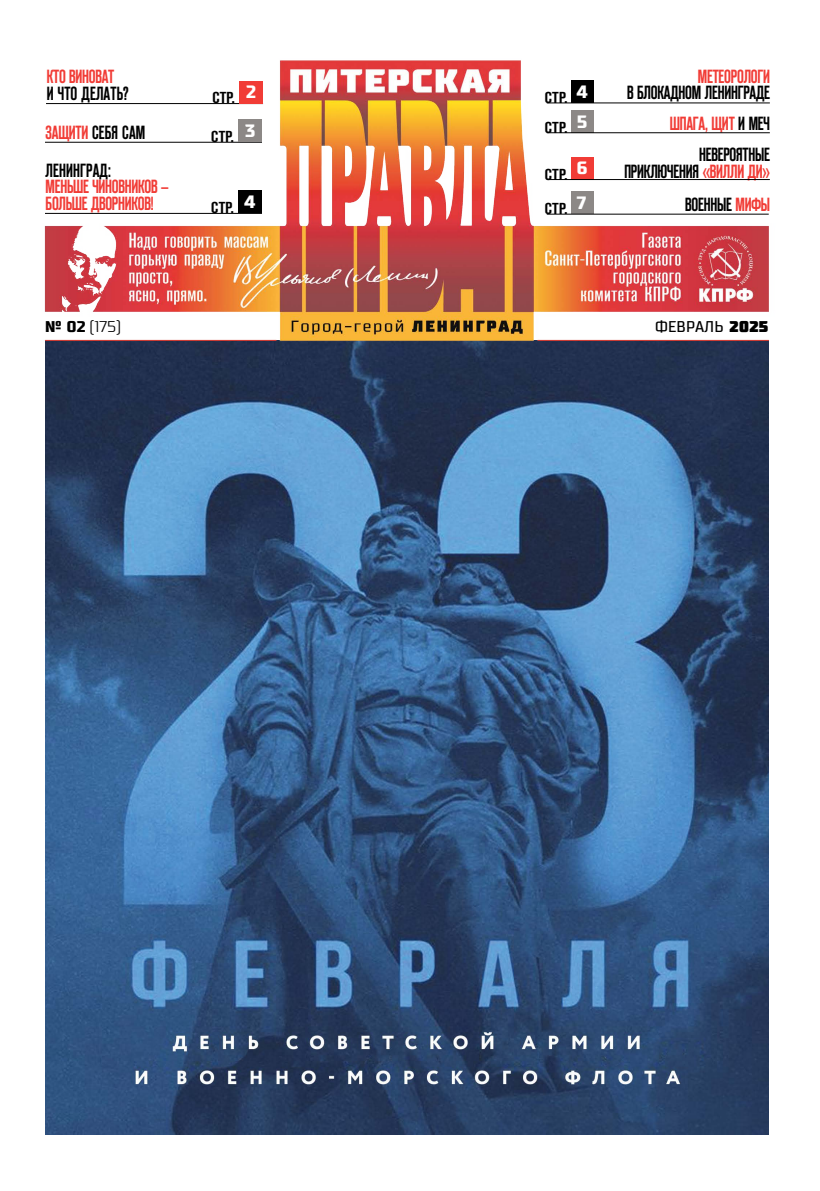
<style>
.page{position:relative;width:820px;height:1191px;background:#fff}
.page>*{position:absolute;margin:0;border:0;box-sizing:border-box;transform-origin:0 0}
.t1{font:19px/16.6px "Reforma Grotesk Demi";letter-spacing:-.01em;color:#000;text-align:right;scale:.87 1}
.t2{font:19px/16.6px "Reforma Grotesk Demi";letter-spacing:-.015em;color:#f13c36;scale:.87 1}
.t3{font:19px "Reforma Grotesk Demi";letter-spacing:.01em;color:#000;scale:.87 1}
.t4{font:15.9px "Reforma Grotesk Demi";letter-spacing:.01em;color:#000;scale:1.13 1}
.t5{font:15.6px "Supermolot";letter-spacing:.01em;color:#000;scale:.9 1}
.t6{font:300 15.6px "Supermolot";color:#000}
.s1{color:#f13c36}
.s2{color:#000}
.s3{font-weight:700}
.s4{font-weight:900}
</style>
<div class="page">
<img style="left:45px;top:343px;width:723px;height:791px">
<img style="left:44px;top:60px;width:726px;height:283px">
<hr style="left:45px;top:340px;width:231px;height:1px;background:#d43a31">
<hr style="left:537px;top:340px;width:231px;height:1px;background:#d43a31">
<div style="left:571px;top:191px;width:22px;height:23px;background:#8c8886"></div>
<hr style="left:546px;top:214px;width:222px;height:1px;background:#000">
<div style="left:571px;top:157px;width:22px;height:22px;background:#f13c36"></div>
<hr style="left:546px;top:179px;width:223px;height:1px;background:#000">
<div style="left:571px;top:110px;width:22px;height:23px;background:#8c8886"></div>
<hr style="left:546px;top:132px;width:223px;height:1px;background:#000">
<hr style="left:45px;top:213px;width:217px;height:1px;background:#000">
<div style="left:239px;top:190px;width:23px;height:23px;background:#000"></div>
<hr style="left:45px;top:142px;width:217px;height:1px;background:#000">
<div style="left:239px;top:119px;width:23px;height:23px;background:#8c8886"></div>
<hr style="left:46px;top:103px;width:217px;height:1px;background:#000">
<div style="left:240px;top:81px;width:23px;height:22px;background:#f13c36"></div>
<div style="left:571px;top:80px;width:22px;height:23px;background:#000"></div>
<hr style="left:546px;top:103px;width:223px;height:1px;background:#000">
<p class="t2" style="left:47px;top:69px;width:79px">КТО ВИНОВАТ</p>
<p class="t3" style="left:47px;top:82px;width:96px">И ЧТО ДЕЛАТЬ?</p>
<p class="t4" style="left:544px;top:88px;width:40px">СТР. <sup>4</sup></p>
<p class="t4" style="left:212px;top:88px;width:40px">СТР. <sup>2</sup></p>
<p class="t2" style="left:697px;top:68px;width:84px">МЕТЕОРОЛОГИ</p>
<p class="t1" style="left:626px;top:85px;width:166px">В БЛОКАДНОМ ЛЕНИНГРАДЕ</p>
<p class="t1" style="left:46px;top:124px;width:116px"><span class="s1">ЗАЩИТИ</span> СЕБЯ САМ</p>
<p class="t4" style="left:211px;top:127px;width:41px">СТР. <sup>3</sup></p>
<p class="t3" style="left:46px;top:159px;width:76px">ЛЕНИНГРАД:</p>
<p class="t2" style="left:46px;top:179px;width:143px">МЕНЬШЕ ЧИНОВНИКОВ –<br>БОЛЬШЕ ДВОРНИКОВ!</p>
<p class="t4" style="left:211px;top:198px;width:41px">СТР. <sup>4</sup></p>
<p class="t4" style="left:544px;top:118px;width:39px">СТР. <sup>5</sup></p>
<p class="t2" style="left:669px;top:116px;width:117px">ШПАГА, ЩИТ <span class="s2">И МЕЧ</span></p>
<p class="t4" style="left:544px;top:165px;width:39px">СТР. <sup>6</sup></p>
<p class="t1" style="left:624px;top:147px;width:169px">НЕВЕРОЯТНЫЕ<br>ПРИКЛЮЧЕНИЯ <span class="s1">«ВИЛЛИ ДИ»</span></p>
<p class="t4" style="left:544px;top:199px;width:38px">СТР. <sup>7</sup></p>
<p class="t1" style="left:684px;top:197px;width:99px">ВОЕННЫЕ <span class="s1">МИФЫ</span></p>
<p class="t6" style="left:45px;top:317px;width:78px"><span class="s3">№ 02</span> (175)</p>
<p class="t5" style="left:654px;top:317px;width:127px">ФЕВРАЛЬ <span class="s4">2025</span></p>
</div>
